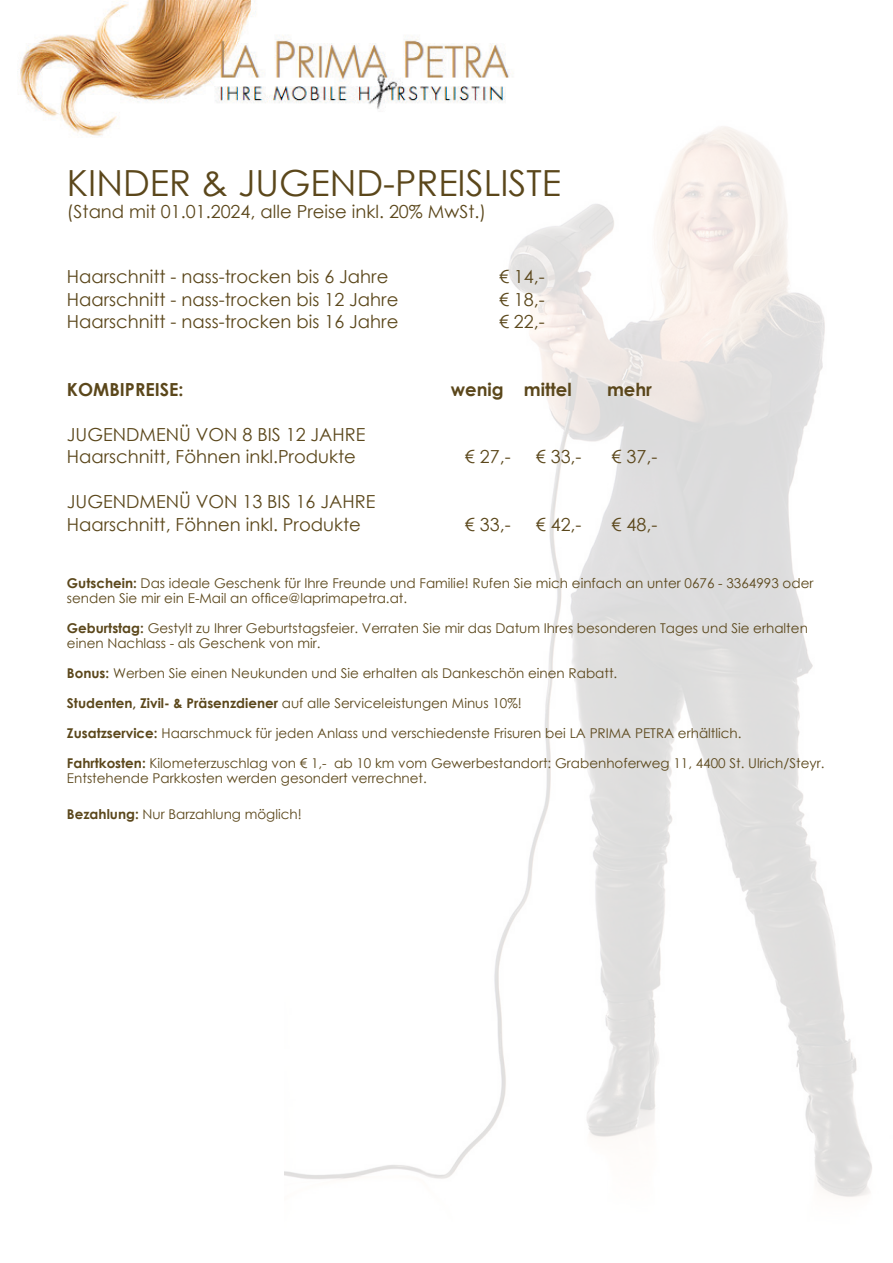
<style>
.page{position:relative;width:893px;height:1263px;background:#fff}
.page>*{position:absolute;margin:0;border:0;box-sizing:border-box;transform-origin:0 0}
.t1{font:36px "Century Gothic";color:#5b471b}
.t2{font:18px "Century Gothic";color:#5b471b}
.t3{font:700 18px "Century Gothic";color:#5b471b}
.t4{font:13.5px/15px "Century Gothic";color:#5b471b}
.s1{font-weight:700}
</style>
<div class="page">
<img style="left:285px;top:126px;width:587px;height:1071px">
<img style="left:18px;top:0;width:519px;height:137px">
<p class="t1" style="left:67px;top:158px;width:496px">KINDER &amp; JUGEND-PREISLISTE</p>
<p class="t2" style="left:67px;top:199px;width:421px">(Stand mit 01.01.2024, alle Preise inkl. 20% MwSt.)</p>
<p class="t2" style="left:67px;top:264px;width:323px">Haarschnitt - nass-trocken bis 6 Jahre</p>
<p class="t2" style="left:499px;top:264px;width:47px">€ 14,-</p>
<p class="t2" style="left:67px;top:287px;width:333px">Haarschnitt - nass-trocken bis 12 Jahre</p>
<p class="t2" style="left:499px;top:287px;width:47px">€ 18,-</p>
<p class="t2" style="left:67px;top:309px;width:333px">Haarschnitt - nass-trocken bis 16 Jahre</p>
<p class="t2" style="left:499px;top:309px;width:47px">€ 22,-</p>
<p class="t3" style="left:67px;top:378px;width:118px">KOMBIPREISE:</p>
<p class="t3" style="left:451px;top:378px;width:122px">wenig mittel</p>
<p class="t3" style="left:607px;top:378px;width:47px">mehr</p>
<p class="t2" style="left:67px;top:422px;width:300px">JUGENDMENÜ VON 8 BIS 12 JAHRE</p>
<p class="t2" style="left:67px;top:444px;width:290px">Haarschnitt, Föhnen inkl.Produkte</p>
<p class="t2" style="left:465px;top:444px;width:47px">€ 27,-</p>
<p class="t2" style="left:536px;top:444px;width:47px">€ 33,-</p>
<p class="t2" style="left:611px;top:444px;width:47px">€ 37,-</p>
<p class="t2" style="left:67px;top:489px;width:310px">JUGENDMENÜ VON 13 BIS 16 JAHRE</p>
<p class="t2" style="left:67px;top:512px;width:295px">Haarschnitt, Föhnen inkl. Produkte</p>
<p class="t2" style="left:465px;top:512px;width:47px">€ 33,-</p>
<p class="t2" style="left:536px;top:512px;width:47px">€ 42,-</p>
<p class="t2" style="left:611px;top:512px;width:47px">€ 48,-</p>
<p class="t4" style="left:67px;top:575px;width:748px"><span class="s1">Gutschein:</span> Das ideale Geschenk für Ihre Freunde und Familie! Rufen Sie mich einfach an unter 0676 - 3364993 oder senden Sie mir ein E-Mail an office@laprimapetra.at.</p>
<p class="t4" style="left:67px;top:620px;width:742px"><span class="s1">Geburtstag:</span> Gestylt zu Ihrer Geburtstagsfeier. Verraten Sie mir das Datum Ihres besonderen Tages und Sie erhalten einen Nachlass - als Geschenk von mir.</p>
<p class="t4" style="left:67px;top:665px;width:552px"><span class="s1">Bonus:</span> Werben Sie einen Neukunden und Sie erhalten als Dankeschön einen Rabatt.</p>
<p class="t4" style="left:67px;top:695px;width:456px"><span class="s1">Studenten, Zivil- &amp; Präsenzdiener</span> auf alle Serviceleistungen Minus 10%!</p>
<p class="t4" style="left:67px;top:725px;width:676px"><span class="s1">Zusatzservice:</span> Haarschmuck für jeden Anlass und verschiedenste Frisuren bei LA PRIMA PETRA erhältlich.</p>
<p class="t4" style="left:67px;top:755px;width:759px"><span class="s1">Fahrtkosten:</span> Kilometerzuschlag von € 1,- ab 10 km vom Gewerbestandort: Grabenhoferweg 11, 4400 St. Ulrich/Steyr.<br>Entstehende Parkkosten werden gesondert verrechnet.</p>
<p class="t4" style="left:67px;top:806px;width:236px"><span class="s1">Bezahlung:</span> Nur Barzahlung möglich!</p>
</div>
